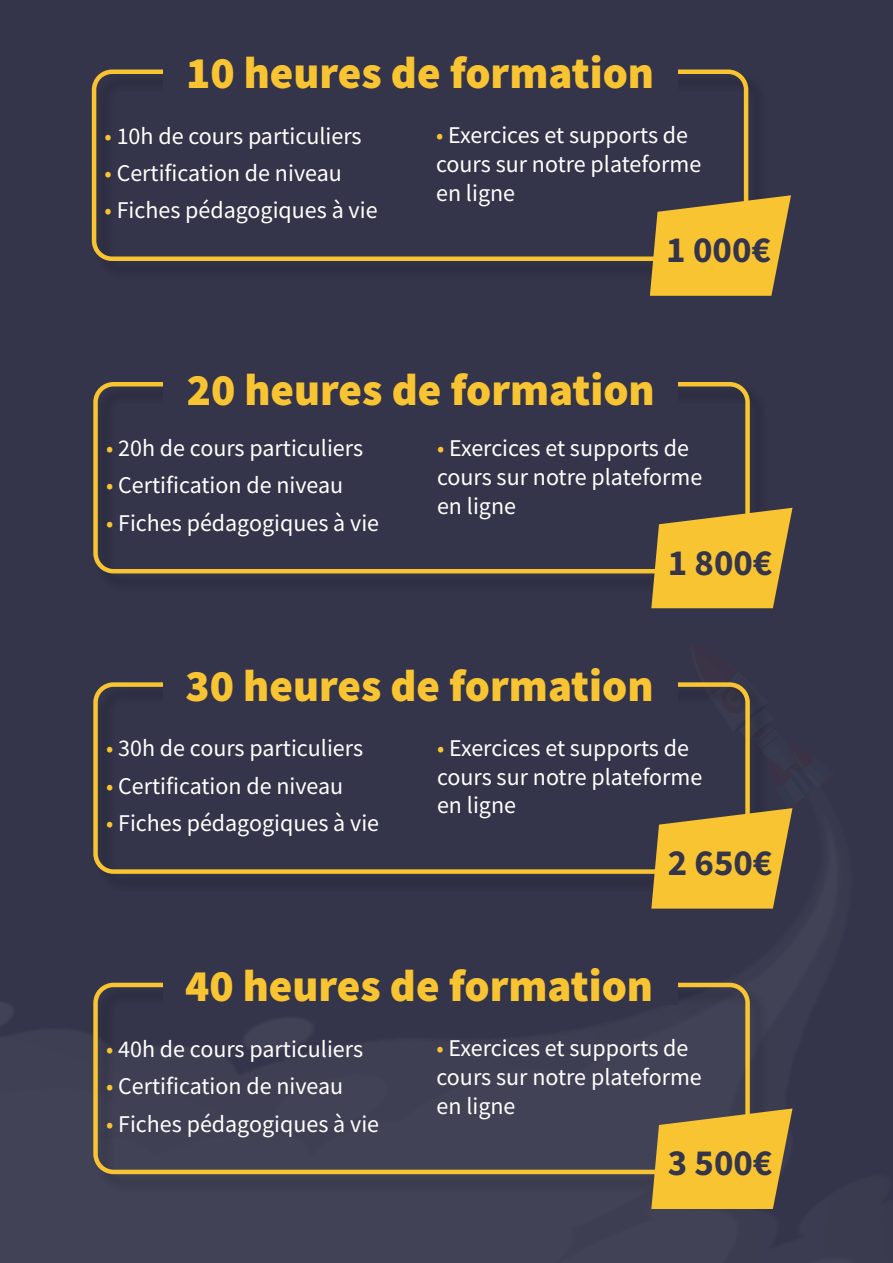
<style>
.page{position:relative;width:893px;height:1263px;background:#34344a}
.page>*{position:absolute;margin:0;border:0;box-sizing:border-box;transform-origin:0 0}
.t1{font:900 45px "Source Sans Pro";color:#f9c432}
.t2{font:700 36.9px "Source Sans Pro";color:#34344a}
.t3{font:24px/28.8px "Source Sans Pro";color:#fff}
.s1{color:#f9c432}
</style>
<div class="page">
<img style="left:0;top:850px;width:853px;height:413px">
<div style="left:93px;top:382px;width:657px;height:191px;border:4px solid #f9c432;border-radius:18px"></div>
<div style="left:164px;top:370px;width:514px;height:34px;background:#34344a"></div>
<svg style="left:651px;top:508px;width:141px;height:100px"></svg>
<div style="left:95px;top:684px;width:674px;height:209px;background:#34344a"></div>
<div style="left:93px;top:682px;width:657px;height:192px;border:4px solid #f9c432;border-radius:18px"></div>
<div style="left:164px;top:670px;width:514px;height:35px;background:#34344a"></div>
<svg style="left:651px;top:682px;width:184px;height:227px"></svg>
<div style="left:95px;top:984px;width:674px;height:209px;background:#404054"></div>
<div style="left:93px;top:983px;width:657px;height:191px;border:4px solid #f9c432;border-radius:18px"></div>
<div style="left:164px;top:971px;width:514px;height:34px;background:#34344a"></div>
<svg style="left:651px;top:1108px;width:141px;height:101px"></svg>
<div style="left:92px;top:70px;width:656px;height:191px;border:4px solid #f9c432;border-radius:18px"></div>
<div style="left:163px;top:58px;width:514px;height:34px;background:#34344a"></div>
<svg style="left:650px;top:195px;width:141px;height:101px"></svg>
<h1 class="t1" style="left:186px;top:42px;width:469px">10 heures de formation</h1>
<p class="t3" style="left:105px;top:121px;width:259px"><span class="s1">•</span> 10h de cours particuliers</p>
<p class="t3" style="left:105px;top:158px;width:239px"><span class="s1">•</span> Certification de niveau</p>
<p class="t3" style="left:105px;top:196px;width:275px"><span class="s1">•</span> Fiches pédagogiques à vie</p>
<p class="t3" style="left:436px;top:121px;width:267px"><span class="s1">•</span> Exercices et supports de cours sur notre plateforme en ligne</p>
<h2 class="t2" style="left:666px;top:225px;width:106px">1 000€</h2>
<h1 class="t1" style="left:187px;top:358px;width:469px">20 heures de formation</h1>
<p class="t3" style="left:106px;top:433px;width:259px"><span class="s1">•</span> 20h de cours particuliers</p>
<p class="t3" style="left:106px;top:471px;width:239px"><span class="s1">•</span> Certification de niveau</p>
<p class="t3" style="left:106px;top:508px;width:275px"><span class="s1">•</span> Fiches pédagogiques à vie</p>
<p class="t3" style="left:437px;top:433px;width:267px"><span class="s1">•</span> Exercices et supports de cours sur notre plateforme en ligne</p>
<h2 class="t2" style="left:668px;top:537px;width:106px">1 800€</h2>
<h1 class="t1" style="left:186px;top:654px;width:469px">30 heures de formation</h1>
<p class="t3" style="left:106px;top:734px;width:259px"><span class="s1">•</span> 30h de cours particuliers</p>
<p class="t3" style="left:106px;top:771px;width:239px"><span class="s1">•</span> Certification de niveau</p>
<p class="t3" style="left:106px;top:809px;width:275px"><span class="s1">•</span> Fiches pédagogiques à vie</p>
<p class="t3" style="left:437px;top:733px;width:267px"><span class="s1">•</span> Exercices et supports de cours sur notre plateforme en ligne</p>
<h2 class="t2" style="left:668px;top:838px;width:106px">2 650€</h2>
<h1 class="t1" style="left:185px;top:955px;width:469px">40 heures de formation</h1>
<p class="t3" style="left:106px;top:1034px;width:259px"><span class="s1">•</span> 40h de cours particuliers</p>
<p class="t3" style="left:106px;top:1072px;width:239px"><span class="s1">•</span> Certification de niveau</p>
<p class="t3" style="left:106px;top:1109px;width:275px"><span class="s1">•</span> Fiches pédagogiques à vie</p>
<p class="t3" style="left:437px;top:1034px;width:267px"><span class="s1">•</span> Exercices et supports de cours sur notre plateforme en ligne</p>
<h2 class="t2" style="left:668px;top:1138px;width:106px">3 500€</h2>
</div>
